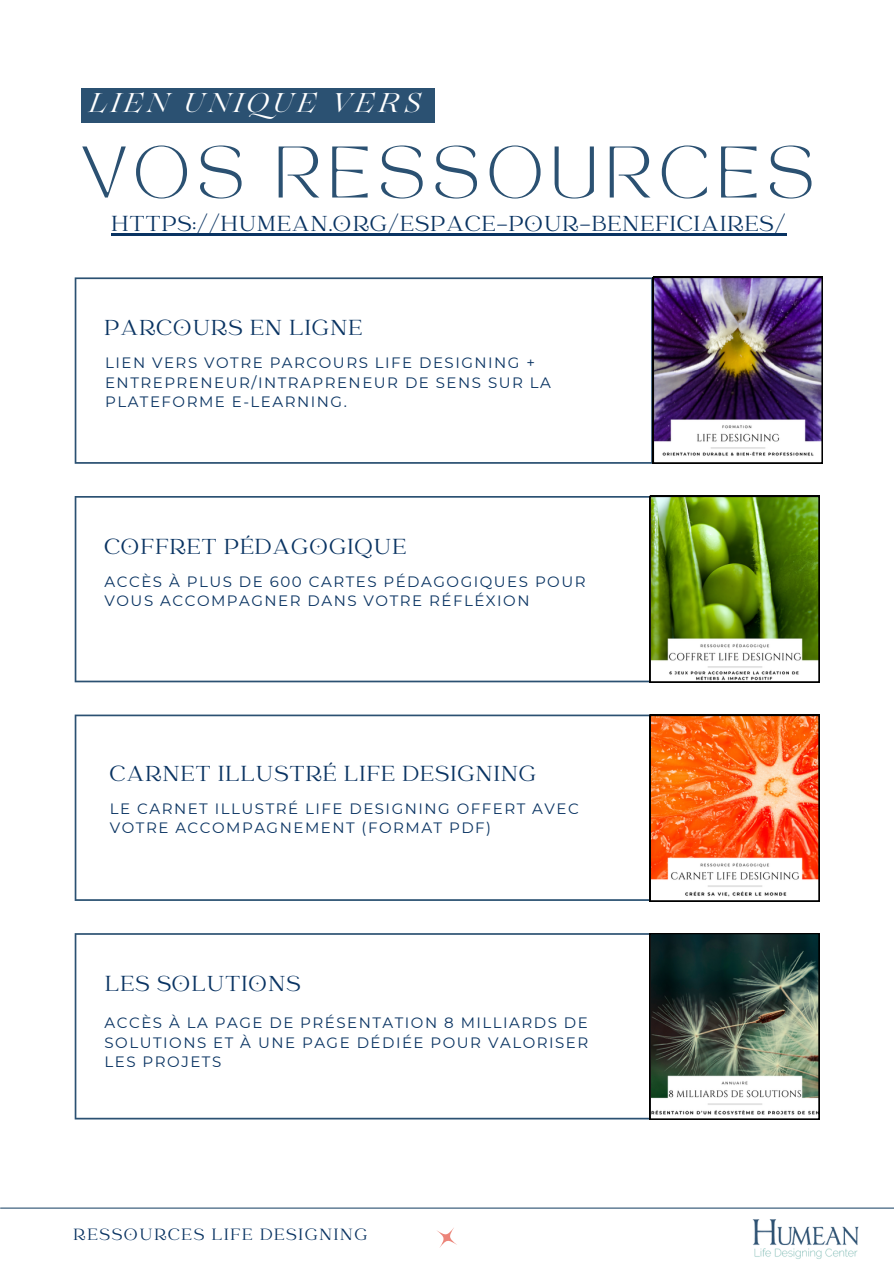
<style>
.page{position:relative;width:894px;height:1264px;background:#fff}
.page>*{position:absolute;margin:0;border:0;box-sizing:border-box;transform-origin:0 0}
.t1{font:51px "TAN MONCHERI Regular";letter-spacing:.15em;color:#2b5172}
.t2{font:italic 27px "Lovelace";letter-spacing:.15em;color:#fff}
.t3{font:24px "Catchy Mager";letter-spacing:.05em;color:#093362}
.t4{font:18px "Catchy Mager";letter-spacing:.1em;color:#093362}
.t5{font:15px/19.2px "Montserrat";letter-spacing:.1em;color:#093362}
</style>
<div class="page">
<svg style="left:75px;top:277px;width:577px;height:187px"></svg>
<svg style="left:75px;top:714px;width:574px;height:186px"></svg>
<svg style="left:75px;top:496px;width:574px;height:186px"></svg>
<svg style="left:75px;top:933px;width:574px;height:186px"></svg>
<img style="left:649px;top:496px;width:170px;height:186px">
<svg style="left:649px;top:933px;width:170px;height:186px"></svg>
<svg style="left:437px;top:1228px;width:20px;height:20px"></svg>
<hr style="left:1px;top:1207px;width:892px;height:1px;background:#2b5172">
<img style="left:752px;top:1219px;width:107px;height:40px">
<div style="left:81px;top:88px;width:353px;height:35px;background:#2b5172"></div>
<img style="left:652px;top:277px;width:170px;height:186px">
<svg style="left:649px;top:714px;width:170px;height:187px"></svg>
<hr style="left:112px;top:233px;width:674px;height:3px;background:#093362">
<h1 class="t2" style="left:89px;top:93px;width:334px">LIEN UNIQUE VERS</h1>
<h2 class="t1" style="left:82px;top:145px;width:733px">VOS RESSOURCES</h2>
<p class="t3" style="left:112px;top:212px;width:675px">HTTPS://HUMEAN.ORG/ESPACE-POUR-BENEFICIAIRES/</p>
<p class="t3" style="left:104px;top:316px;width:259px">PARCOURS EN LIGNE</p>
<p class="t5" style="left:105px;top:353px;width:447px">LIEN VERS VOTRE PARCOURS LIFE DESIGNING +<br>ENTREPRENEUR/INTRAPRENEUR DE SENS SUR LA<br>PLATEFORME E-LEARNING.</p>
<h3 class="t3" style="left:104px;top:535px;width:303px">COFFRET PÉDAGOGIQUE</h3>
<h3 class="t5" style="left:104px;top:572px;width:482px">ACCÈS À PLUS DE 600 CARTES PÉDAGOGIQUES POUR<br>VOUS ACCOMPAGNER DANS VOTRE RÉFLÉXION</h3>
<p class="t3" style="left:110px;top:761px;width:427px">CARNET ILLUSTRÉ LIFE DESIGNING</p>
<h3 class="t5" style="left:110px;top:798px;width:470px">LE CARNET ILLUSTRÉ LIFE DESIGNING OFFERT AVEC<br>VOTRE ACCOMPAGNEMENT (FORMAT PDF)</h3>
<p class="t3" style="left:105px;top:971px;width:197px">LES SOLUTIONS</p>
<p class="t5" style="left:104px;top:1013px;width:485px;text-align:justify">ACCÈS À LA PAGE DE PRÉSENTATION 8 MILLIARDS DE SOLUTIONS ET À UNE PAGE DÉDIÉE POUR VALORISER LES PROJETS</p>
<h3 class="t4" style="left:74px;top:1226px;width:295px">RESSOURCES LIFE DESIGNING</h3>
</div>
